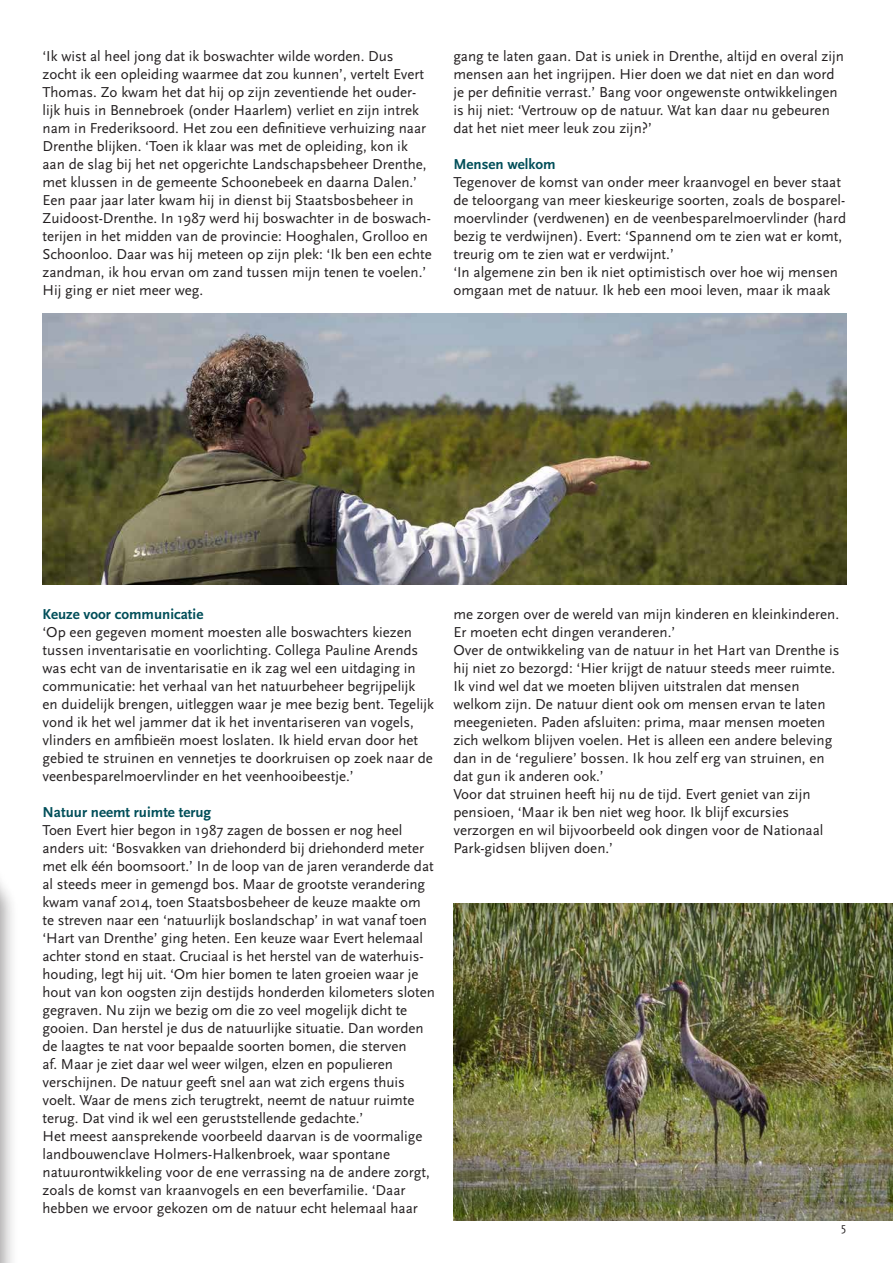
<style>
.page{position:relative;width:893px;height:1263px;background:#fff}
.page>*{position:absolute;margin:0;border:0;box-sizing:border-box;transform-origin:0 0}
.t1{font:15px/18px "Scala Sans OT";color:#231f20}
.t2{font:700 15px "Scala Sans OT";color:#004e59}
.t3{font:12px "Scala Sans OT";color:#231f20}
</style>
<div class="page">
<div style="left:0;top:673px;width:19px;height:590px;background:#231f20;opacity:.4"></div>
<img style="left:43px;top:314px;width:803px;height:271px">
<img style="left:453px;top:903px;width:440px;height:317px">
<p class="t1" style="left:43px;top:47px;width:391px">‘Ik wist al heel jong dat ik boswachter wilde worden. Dus<br>zocht ik een opleiding waarmee dat zou kunnen’, vertelt Evert Thomas. Zo kwam het dat hij op zijn zeventiende het ouder&shy;lijk huis in Bennebroek (onder Haarlem) verliet en zijn intrek nam in Frederiksoord. Het zou een definitieve verhuizing naar Drenthe blijken. ‘Toen ik klaar was met de opleiding, kon ik aan de slag bij het net opgerichte Landschapsbeheer Drenthe, met klussen in de gemeente Schoonebeek en daarna Dalen.’ Een paar jaar later kwam hij in dienst bij Staatsbosbeheer in Zuidoost-Drenthe. In 1987 werd hij boswachter in de boswach&shy;terijen in het midden van de provincie: Hooghalen, Grolloo en Schoonloo. Daar was hij meteen op zijn plek: ‘Ik ben een echte zandman, ik hou ervan om zand tussen mijn tenen te voelen.’ Hij ging er niet meer weg.</p>
<p class="t1" style="left:453px;top:47px;width:392px">gang te laten gaan. Dat is uniek in Drenthe, altijd en overal zijn mensen aan het ingrijpen. Hier doen we dat niet en dan word je per definitie verrast.’ Bang voor ongewenste ontwikkelingen is hij niet: ‘Vertrouw op de natuur. Wat kan daar nu gebeuren dat het niet meer leuk zou zijn?’</p>
<p class="t2" style="left:453px;top:155px;width:104px">Mensen welkom</p>
<p class="t1" style="left:453px;top:173px;width:394px">Tegenover de komst van onder meer kraanvogel en bever staat de teloorgang van meer kieskeurige soorten, zoals de bosparel&shy;moervlinder (verdwenen) en de veenbesparelmoervlinder (hard bezig te verdwijnen). Evert: ‘Spannend om te zien wat er komt, treurig om te zien wat er verdwijnt.’<br>‘In algemene zin ben ik niet optimistisch over hoe wij mensen omgaan met de natuur. Ik heb een mooi leven, maar ik maak</p>
<p class="t2" style="left:43px;top:605px;width:162px">Keuze voor communicatie</p>
<p class="t1" style="left:43px;top:623px;width:393px">‘Op een gegeven moment moesten alle boswachters kiezen tussen inventarisatie en voorlichting. Collega Pauline Arends was echt van de inventarisatie en ik zag wel een uitdaging in communicatie: het verhaal van het natuurbeheer begrijpelijk en duidelijk brengen, uitleggen waar je mee bezig bent. Tegelijk vond ik het wel jammer dat ik het inventariseren van vogels, vlinders en amfibieën moest loslaten. Ik hield ervan door het gebied te struinen en vennetjes te doorkruisen op zoek naar de veenbesparelmoervlinder en het veenhooibeestje.’</p>
<p class="t2" style="left:43px;top:803px;width:170px">Natuur neemt ruimte terug</p>
<p class="t1" style="left:43px;top:821px;width:394px">Toen Evert hier begon in 1987 zagen de bossen er nog heel anders uit: ‘Bosvakken van driehonderd bij driehonderd meter met elk één boomsoort.’ In de loop van de jaren veranderde dat al steeds meer in gemengd bos. Maar de grootste verandering kwam vanaf 2014, toen Staatsbosbeheer de keuze maakte om te streven naar een ‘natuurlijk boslandschap’ in wat vanaf toen ‘Hart van Drenthe’ ging heten. Een keuze waar Evert helemaal achter stond en staat. Cruciaal is het herstel van de waterhuis&shy;houding, legt hij uit. ‘Om hier bomen te laten groeien waar je hout van kon oogsten zijn destijds honderden kilometers sloten gegraven. Nu zijn we bezig om die zo veel mogelijk dicht te gooien. Dan herstel je dus de natuurlijke situatie. Dan worden de laagtes te nat voor bepaalde soorten bomen, die sterven<br>af. Maar je ziet daar wel weer wilgen, elzen en populieren verschijnen. De natuur geeft snel aan wat zich ergens thuis voelt. Waar de mens zich terugtrekt, neemt de natuur ruimte terug. Dat vind ik wel een geruststellende gedachte.’<br>Het meest aansprekende voorbeeld daarvan is de voormalige landbouwenclave Holmers-Halkenbroek, waar spontane natuurontwikkeling voor de ene verrassing na de andere zorgt, zoals de komst van kraanvogels en een beverfamilie. ‘Daar hebben we ervoor gekozen om de natuur echt helemaal haar</p>
<p class="t1" style="left:453px;top:605px;width:388px">me zorgen over de wereld van mijn kinderen en kleinkinderen.<br>Er moeten echt dingen veranderen.’<br>Over de ontwikkeling van de natuur in het Hart van Drenthe is hij niet zo bezorgd: ‘Hier krijgt de natuur steeds meer ruimte.<br>Ik vind wel dat we moeten blijven uitstralen dat mensen welkom zijn. De natuur dient ook om mensen ervan te laten meegenieten. Paden afsluiten: prima, maar mensen moeten zich welkom blijven voelen. Het is alleen een andere beleving dan in de ‘reguliere’ bossen. Ik hou zelf erg van struinen, en dat gun ik anderen ook.’<br>Voor dat struinen heeft hij nu de tijd. Evert geniet van zijn pensioen, ‘Maar ik ben niet weg hoor. Ik blijf excursies verzorgen en wil bijvoorbeeld ook dingen voor de Nationaal Park-gidsen blijven doen.’</p>
<p class="t3" style="left:841px;top:1220px;width:6px">5</p>
</div>
